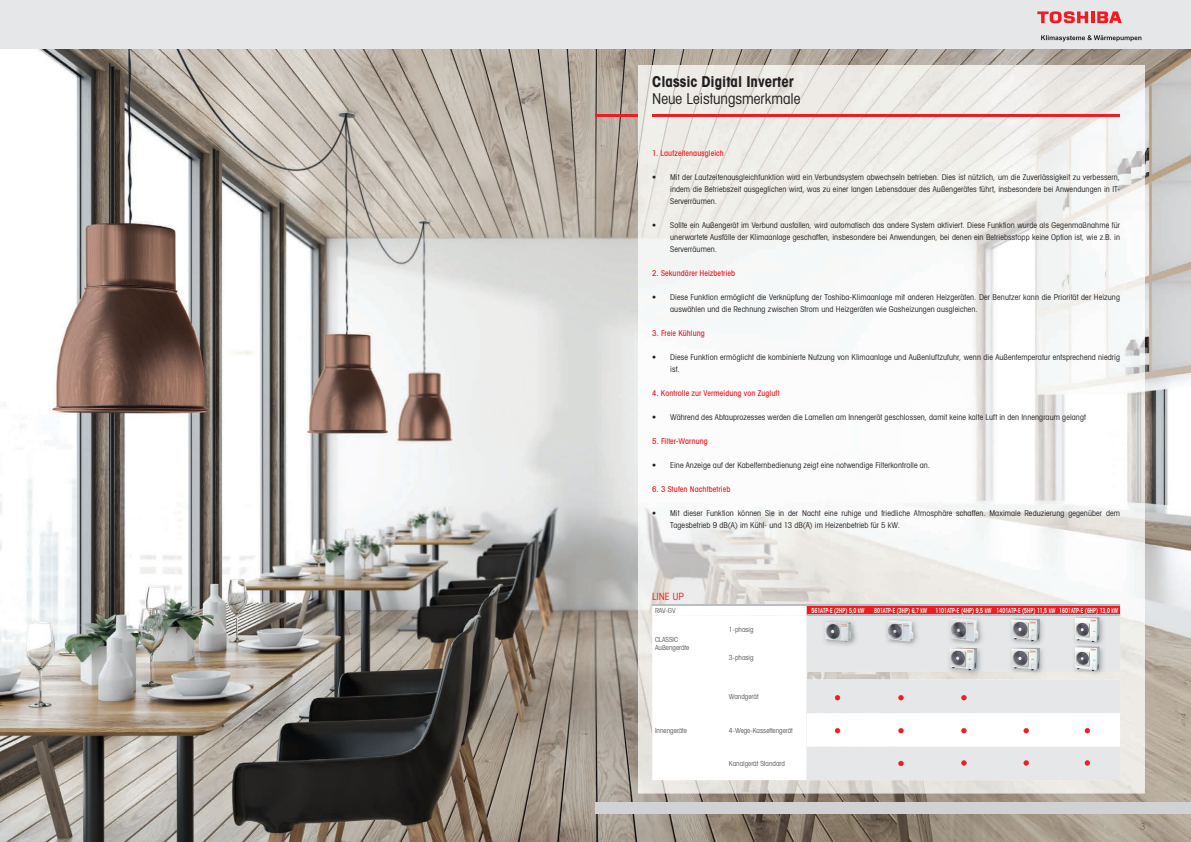
<style>
.page{position:relative;width:1191px;height:842px;background:#fff}
.page>*{position:absolute;margin:0;border:0;box-sizing:border-box;transform-origin:0 0}
.t1{font:700 condensed 15px "Avant Garde";color:#231f20}
.t2{font:condensed 15px "Avant Garde";color:#231f20}
.t3{font:condensed 10px "Avant Garde";color:#ee1d23}
.t4{font:condensed 8px/12px "Avant Garde";letter-spacing:.01em;color:#231f20}
.t5{font:500 condensed 8px "Avant Garde";letter-spacing:.015em;color:#ee1d23}
.t6{font:condensed 7px/8px "Avant Garde";color:#57585a}
.t7{font:600 condensed 7px "Avant Garde";color:#fff;scale:.75 1}
</style>
<div class="page">
<img style="left:0;top:48px;width:1191px;height:794px">
<div style="left:0;top:0;width:611px;height:48px;background:#e6e7e9"></div>
<div style="left:570px;top:0;width:621px;height:48px;background:#e6e7e9"></div>
<svg style="left:1037px;top:11px;width:84px;height:12px"></svg>
<svg style="left:1041px;top:35px;width:100px;height:7px"></svg>
<svg style="left:1140px;top:823px;width:4px;height:7px"></svg>
<div style="left:595px;top:803px;width:596px;height:11px;background:#d1d2d4"></div>
<img style="left:638px;top:65px;width:506px;height:555px">
<img style="left:638px;top:620px;width:168px;height:173px">
<img style="left:841px;top:780px;width:33px;height:13px">
<img style="left:908px;top:780px;width:33px;height:13px">
<img style="left:976px;top:780px;width:33px;height:13px">
<img style="left:1043px;top:780px;width:34px;height:13px">
<div style="left:1111px;top:620px;width:33px;height:173px;background:#eeebe7"></div>
<img style="left:806px;top:780px;width:35px;height:13px">
<img style="left:874px;top:780px;width:34px;height:13px">
<img style="left:941px;top:780px;width:35px;height:13px">
<img style="left:1009px;top:780px;width:34px;height:13px">
<img style="left:1077px;top:780px;width:34px;height:13px">
<hr style="left:595px;top:114px;width:43px;height:3px;background:#ee1d23">
<hr style="left:652px;top:114px;width:468px;height:3px;background:#ee1d23">
<hr style="left:652px;top:604px;width:74px;height:1px;background:#bcbdc0">
<hr style="left:726px;top:604px;width:80px;height:1px;background:#bcbdc0">
<hr style="left:806px;top:604px;width:63px;height:1px;background:#bcbdc0">
<hr style="left:869px;top:604px;width:63px;height:1px;background:#bcbdc0">
<hr style="left:932px;top:604px;width:62px;height:1px;background:#bcbdc0">
<hr style="left:994px;top:604px;width:63px;height:1px;background:#bcbdc0">
<hr style="left:1057px;top:604px;width:63px;height:1px;background:#bcbdc0">
<svg style="left:652px;top:605px;width:468px;height:175px"></svg>
<h1 class="t1" style="left:652px;top:72px;width:143px">Classic Digital Inverter</h1>
<h1 class="t2" style="left:652px;top:90px;width:150px">Neue Leistungsmerkmale</h1>
<p class="t5" style="left:652px;top:148px;width:73px">1. Laufzeitenausgleich</p>
<p class="t4" style="left:670px;top:171px;width:451px;text-align:justify;text-indent:-18px">• Mit der Laufzeitenausgleichfunktion wird ein Verbundsystem abwechseln betrieben. Dies ist nützlich, um die Zuverlässigkeit zu verbessern, indem die Betriebszeit ausgeglichen wird, was zu einer langen Lebensdauer des Außengerätes führt, insbesondere bei Anwendungen in IT-Serverräumen.</p>
<p class="t4" style="left:670px;top:219px;width:451px;text-align:justify;text-indent:-18px">• Sollte ein Außengerät im Verbund ausfallen, wird automatisch das andere System aktiviert. Diese Funktion wurde als Gegenmaßnahme für unerwartete Ausfälle der Klimaanlage geschaffen, insbesondere bei Anwendungen, bei denen ein Betriebsstopp keine Option ist, wie z.B. in Serverräumen.</p>
<p class="t5" style="left:652px;top:268px;width:84px">2. Sekundärer Heizbetrieb</p>
<p class="t4" style="left:670px;top:291px;width:451px;text-indent:-18px">• Diese Funktion ermöglicht die Verknüpfung der Toshiba-Klimaanlage mit anderen Heizgeräten. Der Benutzer kann die Priorität der Heizung auswählen und die Rechnung zwischen Strom und Heizgeräten wie Gasheizungen ausgleichen.</p>
<p class="t5" style="left:652px;top:328px;width:54px">3. Freie Kühlung</p>
<p class="t4" style="left:670px;top:351px;width:451px;text-indent:-18px">• Diese Funktion ermöglicht die kombinierte Nutzung von Klimaanlage und Außenluftzufuhr, wenn die Außentemperatur entsprechend niedrig ist.</p>
<p class="t5" style="left:652px;top:388px;width:129px">4. Kontrolle zur Vermeidung von Zugluft</p>
<p class="t4" style="left:652px;top:411px;width:435px">• Während des Abtauprozesses werden die Lamellen am Innengerät geschlossen, damit keine kalte Luft in den Innengraum gelangt</p>
<p class="t5" style="left:652px;top:436px;width:57px">5. Filter-Warnung</p>
<p class="t4" style="left:652px;top:459px;width:279px">• Eine Anzeige auf der Kabelfernbedienung zeigt eine notwendige Filterkontrolle an.</p>
<p class="t5" style="left:652px;top:484px;width:80px">6. 3 Stufen Nachtbetrieb</p>
<p class="t4" style="left:670px;top:507px;width:451px;text-indent:-18px">• Mit dieser Funktion können Sie in der Nacht eine ruhige und friedliche Atmosphäre schaffen. Maximale Reduzierung gegenüber dem<br>Tagesbetrieb 9 dB(A) im Kühl- und 13 dB(A) im Heizenbetrieb für 5 kW.</p>
<p class="t3" style="left:652px;top:590px;width:33px">LINE UP</p>
<p class="t6" style="left:655px;top:607px;width:22px">RAV-GV</p>
<p class="t7" style="left:811px;top:606px;width:72px">561ATP-E (2HP) 5,0 kW</p>
<p class="t7" style="left:874px;top:606px;width:327px">801ATP-E (3HP) 6,7 kW 1101ATP-E (4HP) 9,5 kW 1401ATP-E (5HP) 11,5 kW 1601ATP-E (6HP) 13,0 kW</p>
<p class="t6" style="left:655px;top:636px;width:36px">CLASSIC<br>Außengeräte</p>
<p class="t6" style="left:729px;top:625px;width:26px">1-phasig</p>
<p class="t6" style="left:729px;top:654px;width:26px">3-phasig</p>
<p class="t6" style="left:655px;top:726px;width:33px">Innengeräte</p>
<p class="t6" style="left:729px;top:692px;width:31px">Wandgerät</p>
<p class="t6" style="left:729px;top:726px;width:66px">4-Wege-Kassettengerät</p>
<p class="t6" style="left:729px;top:759px;width:58px">Kanalgerät Standard</p>
</div>
